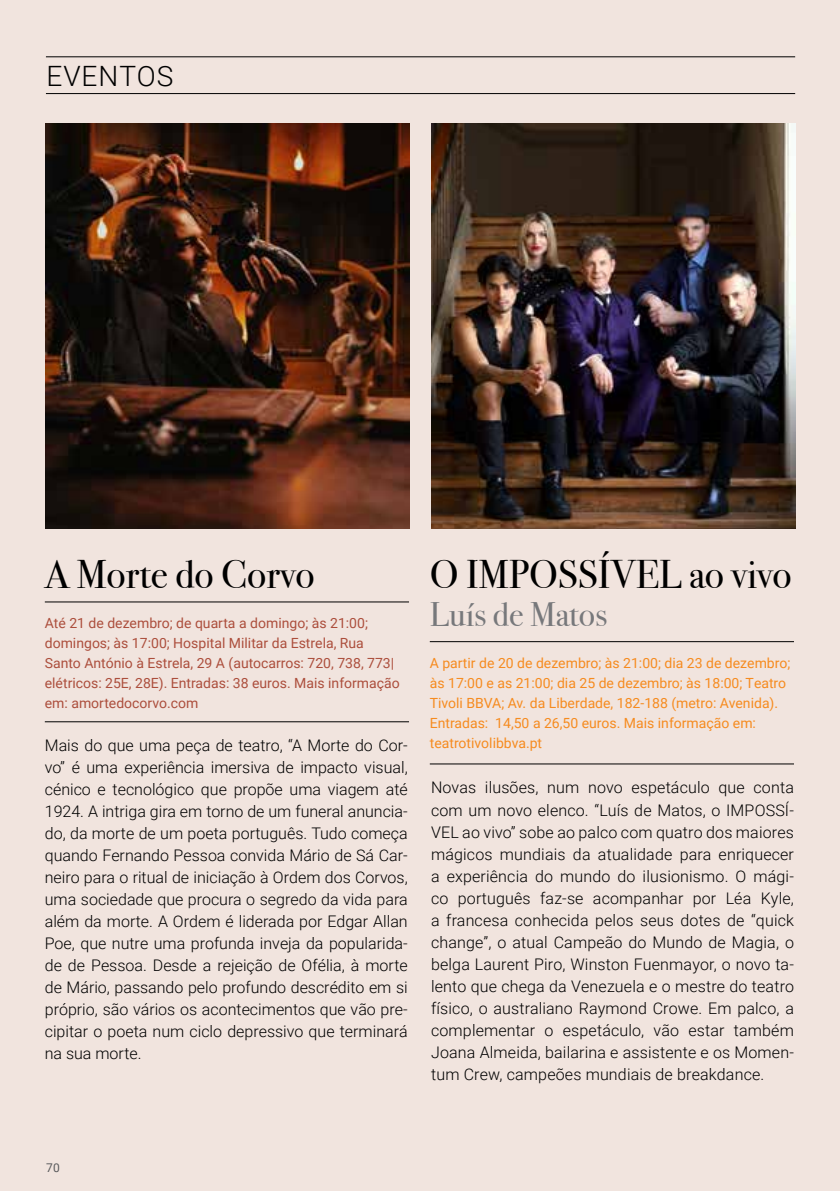
<style>
.page{position:relative;width:840px;height:1191px;background:#fff}
.page>*{position:absolute;margin:0;border:0;box-sizing:border-box;transform-origin:0 0}
.t1{font:40px "Bodoni Svty Two ITCTT";color:#000}
.t2{font:34px "Bodoni Svty Two ITCTT";color:#77787b}
.t3{font:300 28px "Roboto";letter-spacing:.035em;color:#000}
.t4{font:300 16px/22px "Roboto";letter-spacing:.01em;color:#000;text-align:justify}
.t5{font:14px/20px "Roboto";color:#ac4e3c}
.t6{font:14px/20px "Roboto";color:#f68b1f}
.t7{font:12px "Roboto";color:#58595b}
</style>
<div class="page">
<div style="left:0;top:0;width:839px;height:1191px;background:#f1e4de"></div>
<hr style="left:46px;top:56px;width:748px;height:1px;background:#000">
<hr style="left:46px;top:93px;width:748px;height:1px;background:#000">
<hr style="left:429px;top:763px;width:364px;height:1px;background:#000">
<hr style="left:429px;top:641px;width:364px;height:1px;background:#000">
<hr style="left:45px;top:721px;width:364px;height:1px;background:#000">
<hr style="left:45px;top:601px;width:364px;height:1px;background:#000">
<img style="left:46px;top:123px;width:363px;height:405px">
<img style="left:431px;top:123px;width:363px;height:405px">
<h3 class="t3" style="left:46px;top:56px;width:128px">EVENTOS</h3>
<h1 class="t1" style="left:45px;top:542px;width:271px">A Morte do Corvo</h1>
<p class="t5" style="left:45px;top:613px;width:356px">Até 21 de dezembro; de quarta a domingo; às 21:00; domingos; às 17:00; Hospital Militar da Estrela, Rua Santo António à Estrela, 29 A (autocarros: 720, 738, 773| elétricos: 25E, 28E). Entradas: 38 euros. Mais informação em: amortedocorvo.com</p>
<p class="t4" style="left:45px;top:734px;width:364px">Mais do que uma peça de teatro, “A Morte do Cor&shy;vo” é uma experiência imersiva de impacto visual, cénico e tecnológico que propõe uma viagem até 1924. A intriga gira em torno de um funeral anuncia&shy;do, da morte de um poeta português. Tudo começa quando Fernando Pessoa convida Mário de Sá Car&shy;neiro para o ritual de iniciação à Ordem dos Corvos, uma sociedade que procura o segredo da vida para além da morte. A Ordem é liderada por Edgar Allan Poe, que nutre uma profunda inveja da popularida&shy;de de Pessoa. Desde a rejeição de Ofélia, à morte de Mário, passando pelo profundo descrédito em si próprio, são vários os acontecimentos que vão pre&shy;cipitar o poeta num ciclo depressivo que terminará na sua morte.</p>
<h1 class="t1" style="left:429px;top:542px;width:363px">O IMPOSSÍVEL ao vivo</h1>
<h2 class="t2" style="left:429px;top:587px;width:179px">Luís de Matos</h2>
<p class="t6" style="left:429px;top:652px;width:362px">A partir de 20 de dezembro; às 21:00; dia 23 de dezembro; às 17:00 e as 21:00; dia 25 de dezembro; às 18:00; Teatro Tivoli BBVA; Av. da Liberdade, 182-188 (metro: Avenida).<br>Entradas: 14,50 a 26,50 euros. Mais informação em: teatrotivolibbva.pt</p>
<p class="t4" style="left:431px;top:776px;width:364px">Novas ilusões, num novo espetáculo que conta com um novo elenco. “Luís de Matos, o IMPOSSÍ-VEL ao vivo” sobe ao palco com quatro dos maiores mágicos mundiais da atualidade para enriquecer a experiência do mundo do ilusionismo. O mági&shy;co português faz-se acompanhar por Léa Kyle, a francesa conhecida pelos seus dotes de “quick change”, o atual Campeão do Mundo de Magia, o belga Laurent Piro, Winston Fuenmayor, o novo ta&shy;lento que chega da Venezuela e o mestre do teatro físico, o australiano Raymond Crowe. Em palco, a complementar o espetáculo, vão estar também Joana Almeida, bailarina e assistente e os Momen&shy;tum Crew, campeões mundiais de breakdance.</p>
<p class="t7" style="left:46px;top:1159px;width:15px">70</p>
</div>
